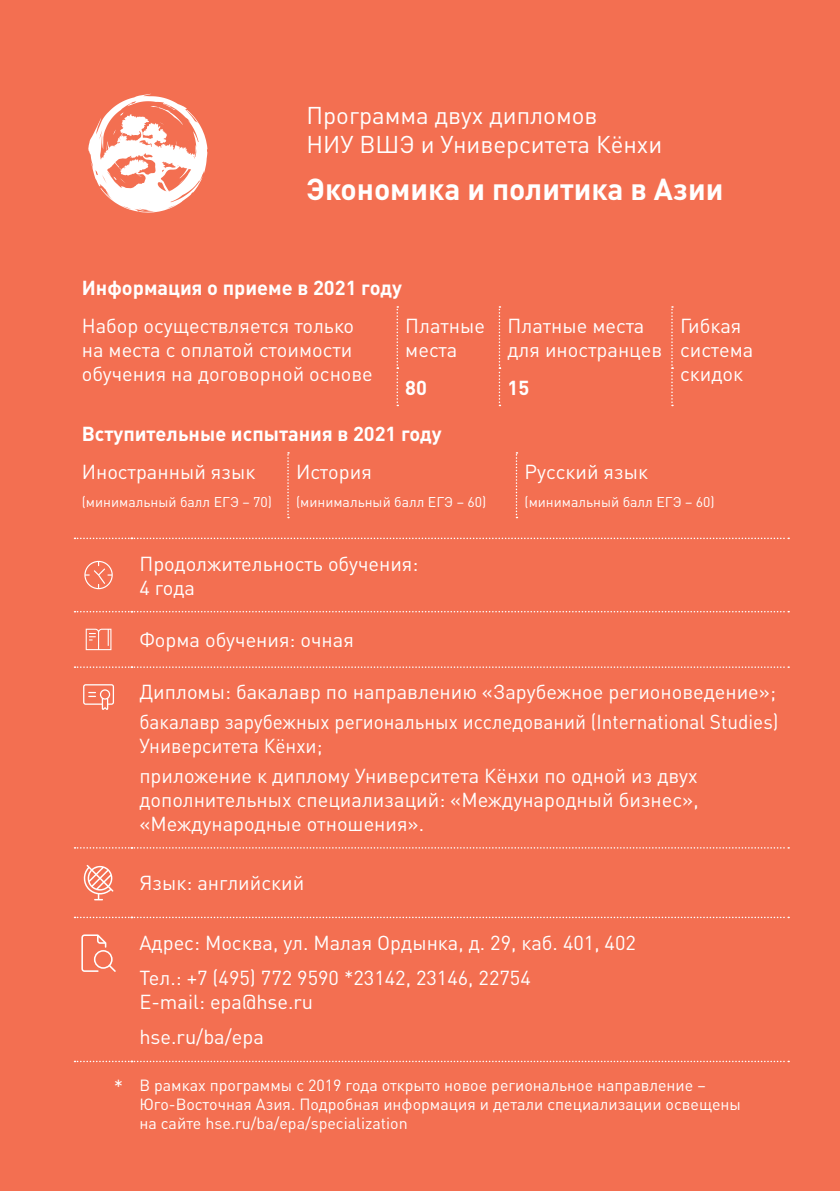
<style>
.page{position:relative;width:840px;height:1191px;background:#fff}
.page>*{position:absolute;margin:0;border:0;box-sizing:border-box;transform-origin:0 0}
.t1{font:700 30px "DIN Pro";color:#fff}
.t2{font:24px/28.8px "DIN Pro";color:#fff}
.t3{font:20px/24px "DIN Pro";color:#fff}
.t4{font:20px/24px "DIN Pro";color:#fff;scale:.95 1}
.t5{font:700 20px "DIN Pro";color:#fff}
.t6{font:16px/19.2px "DIN Pro";color:#fff}
.t7{font:14px "DIN Pro";color:#fff}
</style>
<div class="page">
<div style="left:0;top:0;width:839px;height:1191px;background:#f36f51"></div>
<svg style="left:396px;top:306px;width:2px;height:100px"></svg>
<svg style="left:498px;top:306px;width:2px;height:100px"></svg>
<svg style="left:671px;top:306px;width:1px;height:100px"></svg>
<svg style="left:287px;top:452px;width:2px;height:66px"></svg>
<svg style="left:515px;top:452px;width:2px;height:66px"></svg>
<svg style="left:74px;top:537px;width:714px;height:2px"></svg>
<svg style="left:74px;top:611px;width:714px;height:1px"></svg>
<svg style="left:74px;top:666px;width:714px;height:2px"></svg>
<svg style="left:74px;top:847px;width:714px;height:1px"></svg>
<svg style="left:74px;top:916px;width:714px;height:2px"></svg>
<svg style="left:74px;top:1060px;width:714px;height:2px"></svg>
<svg style="left:84px;top:561px;width:29px;height:28px"></svg>
<svg style="left:86px;top:628px;width:25px;height:22px"></svg>
<svg style="left:83px;top:684px;width:31px;height:26px"></svg>
<svg style="left:83px;top:865px;width:30px;height:35px"></svg>
<svg style="left:81px;top:934px;width:35px;height:38px"></svg>
<svg style="left:88px;top:94px;width:119px;height:119px"></svg>
<p class="t2" style="left:306px;top:100px;width:357px">Программа двух дипломов<br>НИУ ВШЭ и Университета Кёнхи</p>
<p class="t1" style="left:306px;top:169px;width:418px">Экономика и политика в Азии</p>
<p class="t5" style="left:82px;top:274px;width:321px">Информация о приеме в 2021 году</p>
<p class="t3" style="left:82px;top:313px;width:292px">Набор осуществляется только на места с оплатой стоимости обучения на договорной основе</p>
<p class="t3" style="left:405px;top:313px;width:81px">Платные места</p>
<p class="t3" style="left:507px;top:313px;width:156px">Платные места для иностранцев</p>
<p class="t3" style="left:679px;top:313px;width:75px">Гибкая система скидок</p>
<p class="t5" style="left:405px;top:374px;width:23px">80</p>
<p class="t5" style="left:507px;top:374px;width:23px">15</p>
<p class="t5" style="left:82px;top:420px;width:361px">Вступительные испытания в 2021 году</p>
<p class="t3" style="left:82px;top:459px;width:175px">Иностранный язык</p>
<p class="t7" style="left:82px;top:492px;width:192px">(минимальный балл ЕГЭ – 70)</p>
<p class="t3" style="left:296px;top:459px;width:77px">История</p>
<p class="t7" style="left:296px;top:492px;width:192px">(минимальный балл ЕГЭ – 60)</p>
<p class="t3" style="left:524px;top:459px;width:125px">Русский язык</p>
<p class="t7" style="left:524px;top:492px;width:192px">(минимальный балл ЕГЭ – 60)</p>
<p class="t3" style="left:139px;top:550px;width:280px">Продолжительность обучения:<br>4 года</p>
<p class="t3" style="left:139px;top:627px;width:216px">Форма обучения: очная</p>
<p class="t3" style="left:139px;top:679px;width:637px">Дипломы: бакалавр по направлению «Зарубежное регионоведение»;</p>
<p class="t4" style="left:139px;top:709px;width:673px">бакалавр зарубежных региональных исследований (International Studies)<br>Университета Кёнхи;</p>
<p class="t3" style="left:139px;top:763px;width:560px;text-align:justify">приложение к диплому Университета Кёнхи по одной из двух дополнительных специализаций: «Международный бизнес», «Международные отношения».</p>
<p class="t3" style="left:139px;top:870px;width:166px">Язык: английский</p>
<p class="t3" style="left:139px;top:929px;width:498px">Адрес: Москва, ул. Малая Ордынка, д. 29, каб. 401, 402</p>
<p class="t3" style="left:139px;top:965px;width:393px">Тел.: +7 (495) 772 9590 *23142, 23146, 22754<br>Е-mail: epa@hse.ru</p>
<p class="t3" style="left:139px;top:1024px;width:126px">hse.ru/ba/epa</p>
<p class="t3" style="left:114px;top:1073px;width:11px">*</p>
<p class="t6" style="left:139px;top:1074px;width:603px">В рамках программы с 2019 года открыто новое региональное направление –<br>Юго-Восточная Азия. Подробная информация и детали специализации освещены на сайте hse.ru/ba/epa/specialization</p>
</div>
